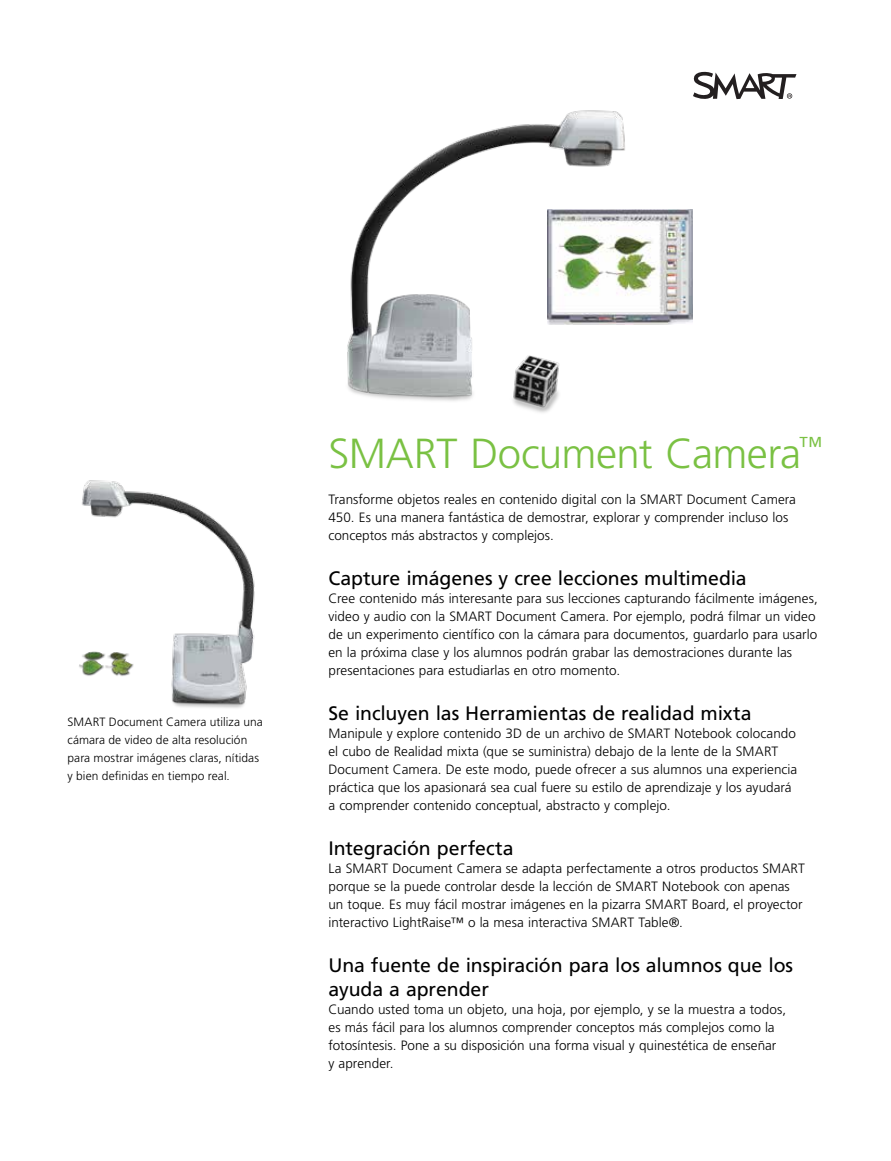
<style>
.page{position:relative;width:891px;height:1161px;background:#fff}
.page>*{position:absolute;margin:0;border:0;box-sizing:border-box;transform-origin:0 0}
.t1{font:300 42px "Frutiger LT Std";letter-spacing:-.015em;color:#7ac143}
.t2{font:19.5px/24px "Frutiger LT Std";letter-spacing:-.005em;color:#000}
.t3{font:300 13.5px/18px "Frutiger LT Std";letter-spacing:.005em;color:#000}
.t4{font:300 12px/18px "Frutiger LT Std";letter-spacing:.005em;color:#000}
</style>
<div class="page">
<img style="left:79px;top:480px;width:176px;height:228px">
<svg style="left:693px;top:72px;width:103px;height:27px"></svg>
<img style="left:347px;top:110px;width:278px;height:303px">
<img style="left:548px;top:209px;width:145px;height:116px">
<p class="t4" style="left:68px;top:713px;width:197px">SMART Document Camera utiliza una cámara de video de alta resolución para mostrar imágenes claras, nítidas y bien definidas en tiempo real.</p>
<h1 class="t1" style="left:328px;top:430px;width:495px">SMART Document Camera<sup>™</sup></h1>
<p class="t3" style="left:328px;top:491px;width:469px">Transforme objetos reales en contenido digital con la SMART Document Camera<br>450. Es una manera fantástica de demostrar, explorar y comprender incluso los conceptos más abstractos y complejos.</p>
<h2 class="t2" style="left:328px;top:566px;width:420px">Capture imágenes y cree lecciones multimedia</h2>
<p class="t3" style="left:328px;top:590px;width:491px">Cree contenido más interesante para sus lecciones capturando fácilmente imágenes, video y audio con la SMART Document Camera. Por ejemplo, podrá filmar un video de un experimento científico con la cámara para documentos, guardarlo para usarlo en la próxima clase y los alumnos podrán grabar las demostraciones durante las presentaciones para estudiarlas en otro momento.</p>
<h2 class="t2" style="left:328px;top:701px;width:425px">Se incluyen las Herramientas de realidad mixta</h2>
<p class="t3" style="left:328px;top:725px;width:470px">Manipule y explore contenido 3D de un archivo de SMART Notebook colocando el cubo de Realidad mixta (que se suministra) debajo de la lente de la SMART Document Camera. De este modo, puede ofrecer a sus alumnos una experiencia práctica que los apasionará sea cual fuere su estilo de aprendizaje y los ayudará a comprender contenido conceptual, abstracto y complejo.</p>
<h2 class="t2" style="left:328px;top:836px;width:187px">Integración perfecta</h2>
<p class="t3" style="left:328px;top:860px;width:478px">La SMART Document Camera se adapta perfectamente a otros productos SMART porque se la puede controlar desde la lección de SMART Notebook con apenas un toque. Es muy fácil mostrar imágenes en la pizarra SMART Board, el proyector interactivo LightRaise™ o la mesa interactiva SMART Table®.</p>
<h2 class="t2" style="left:328px;top:953px;width:466px">Una fuente de inspiración para los alumnos que los ayuda a aprender</h2>
<p class="t3" style="left:328px;top:1001px;width:459px">Cuando usted toma un objeto, una hoja, por ejemplo, y se la muestra a todos, es más fácil para los alumnos comprender conceptos más complejos como la fotosíntesis. Pone a su disposición una forma visual y quinestética de enseñar<br>y aprender.</p>
</div>
